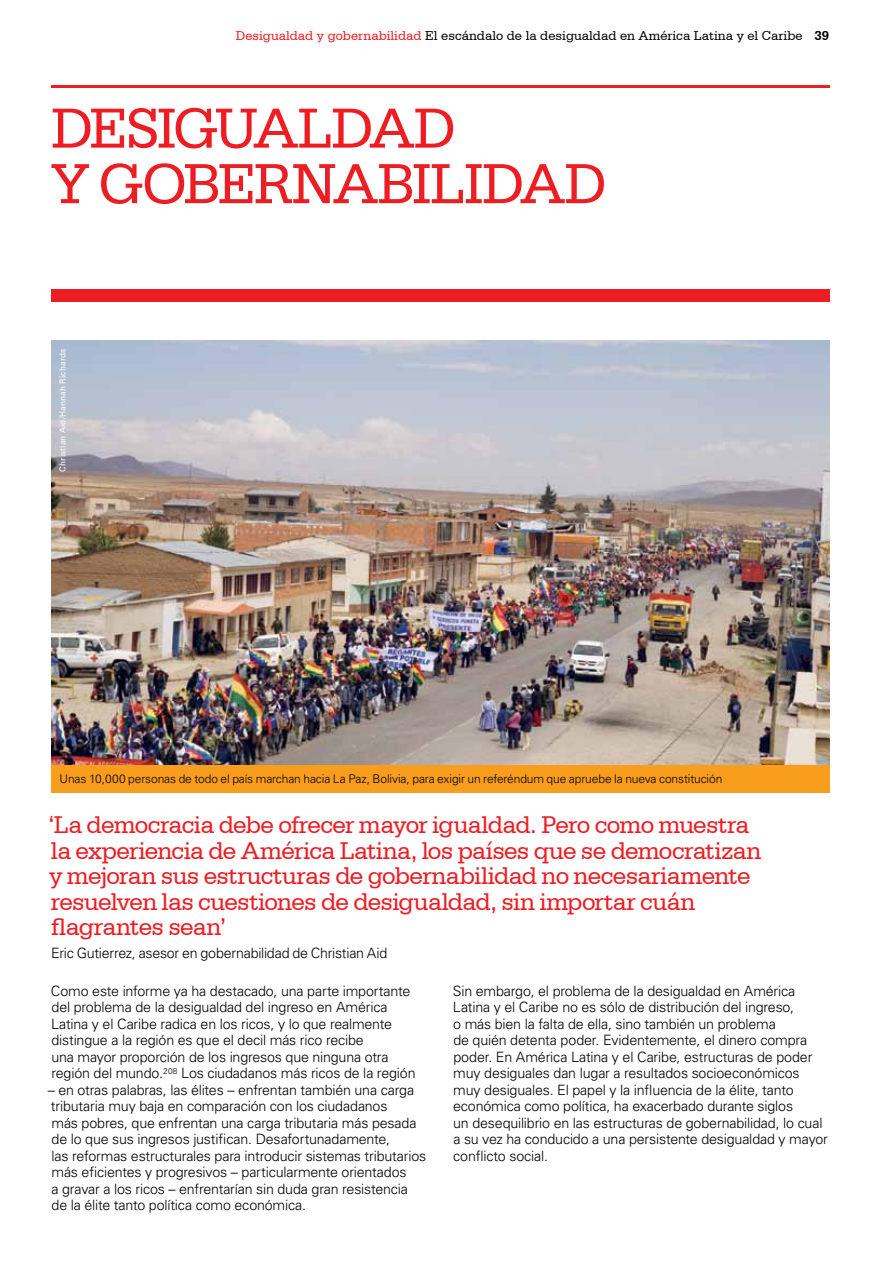
<style>
.page{position:relative;width:893px;height:1263px;background:#fff}
.page>*{position:absolute;margin:0;border:0;box-sizing:border-box;transform-origin:0 0}
.t1{font:60px/55.5px "Serifa BT";letter-spacing:-.04em;color:#ed1d24}
.t2{font:25.5px/25.5px "Serifa BT";letter-spacing:-.03em;color:#ed1d24}
.t3{font:300 14.25px/16.5px "Univers CA";letter-spacing:-.015em;color:#000}
.t4{font:13.5px "Serifa BT";color:#000}
.t5{font:700 13.5px "Serifa BT";color:#000}
.t6{font:300 12px "Univers CA";letter-spacing:-.01em;color:#000}
.t7{font:8.25px "Univers CA";letter-spacing:.02em;color:#fff}
.s1{color:#ed1d24}
</style>
<div class="page">
<div style="left:51px;top:289px;width:778px;height:13px;background:#ed1d24"></div>
<hr style="left:51px;top:85px;width:778px;height:2px;background:#ed1d24">
<img style="left:51px;top:340px;width:778px;height:425px">
<div style="left:51px;top:765px;width:778px;height:27px;background:#f99d1c"></div>
<p class="t4" style="left:236px;top:28px;width:568px"><span class="s1">Desigualdad y gobernabilidad</span> El escándalo de la desigualdad en América Latina y el Caribe</p>
<p class="t5" style="left:814px;top:27px;width:16px">39</p>
<h1 class="t1" style="left:51px;top:99px;width:557px">De sigualdad<br>y gobernabilidad</h1>
<p class="t7" style="left:58px;top:472px;width:125px;rotate:-90deg">Christian Aid/Hannah Richards</p>
<p class="t6" style="left:60px;top:771px;width:664px">Unas 10,000 personas de todo el país marchan hacia La Paz, Bolivia, para exigir un referéndum que apruebe la nueva constitución</p>
<p class="t2" style="left:48px;top:812px;width:715px">‘La democracia debe ofrecer mayor igualdad. Pero como muestra la experiencia de América Latina, los países que se democratizan y mejoran sus estructuras de gobernabilidad no necesariamente resuelven las cuestiones de desigualdad, sin importar cuán flagrantes sean’</p>
<p class="t3" style="left:51px;top:945px;width:338px">Eric Gutierrez, asesor en gobernabilidad de Christian Aid</p>
<p class="t3" style="left:51px;top:982px;width:366px">Como este informe ya ha destacado, una parte importante del problema de la desigualdad del ingreso en América Latina y el Caribe radica en los ricos, y lo que realmente distingue a la región es que el decil más rico recibe<br>una mayor proporción de los ingresos que ninguna otra región del mundo.<sup>208</sup> Los ciudadanos más ricos de la región</p>
<p class="t3" style="left:48px;top:1081px;width:380px">– en otras palabras, las élites – enfrentan también una carga tributaria muy baja en comparación con los ciudadanos<br>más pobres, que enfrentan una carga tributaria más pesada de lo que sus ingresos justifican. Desafortunadamente,<br>las reformas estructurales para introducir sistemas tributarios más eficientes y progresivos – particularmente orientados<br>a gravar a los ricos – enfrentarían sin duda gran resistencia<br>de la élite tanto política como económica.</p>
<p class="t3" style="left:453px;top:982px;width:377px">Sin embargo, el problema de la desigualdad en América Latina y el Caribe no es sólo de distribución del ingreso,<br>o más bien la falta de ella, sino también un problema<br>de quién detenta poder. Evidentemente, el dinero compra poder. En América Latina y el Caribe, estructuras de poder muy desiguales dan lugar a resultados socioeconómicos muy desiguales. El papel y la influencia de la élite, tanto económica como política, ha exacerbado durante siglos<br>un desequilibrio en las estructuras de gobernabilidad, lo cual a su vez ha conducido a una persistente desigualdad y mayor conflicto social.</p>
</div>
